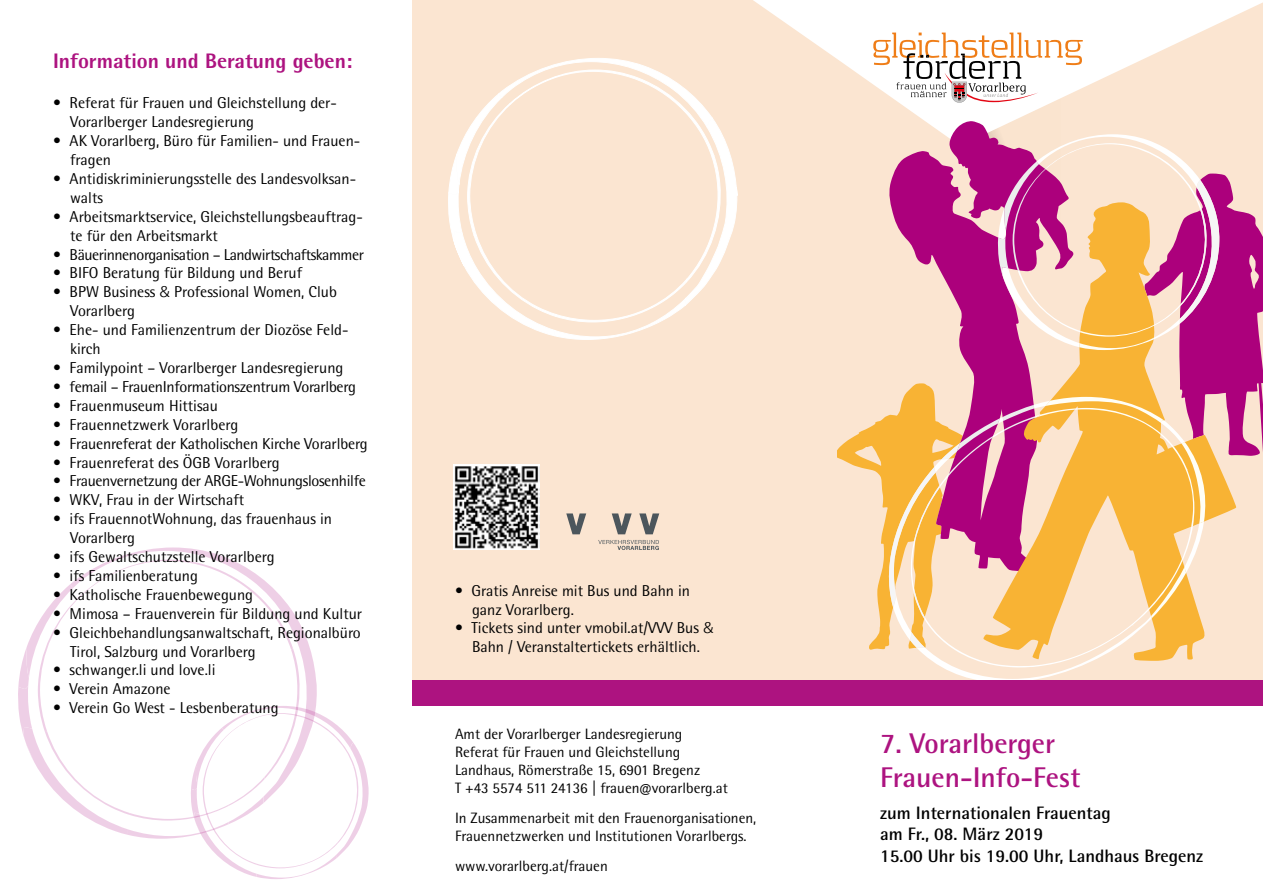
<style>
.page{position:relative;width:1263px;height:893px;background:#fff}
.page>*{position:absolute;margin:0;border:0;box-sizing:border-box;transform-origin:0 0}
.t1{font:700 28.5px/34.2px "Rotis Semi Sans Pro";color:#ad1380}
.t2{font:800 21px "Rotis Semi Sans Pro";color:#ad1380}
.t3{font:700 18px/21.6px "Rotis Semi Sans Pro";color:#000}
.t4{font:15.75px/18.9px "Rotis Semi Sans Pro";color:#000}
.t5{font:15.75px "Rotis Semi Sans Pro";letter-spacing:-.02em;color:#000}
.t6{font:15.75px "Rotis Semi Sans Pro";letter-spacing:-.03em;color:#000}
.t7{font:15px/18px "Rotis Semi Sans Pro";color:#000}
.s1{font-family:"Frutiger LT Com";font-weight:300}
</style>
<div class="page">
<div style="left:412px;top:0;width:851px;height:693px;background:#fbe5d1"></div>
<svg style="left:753px;top:0;width:510px;height:60px;fill:#fff"></svg>
<svg style="left:942px;top:650px;width:210px;height:30px"></svg>
<svg style="left:919px;top:650px;width:230px;height:17px"></svg>
<svg style="left:838px;top:33px;width:425px;height:617px"></svg>
<div style="left:412px;top:680px;width:851px;height:26px;background:#ad1380"></div>
<svg style="left:34px;top:547px;width:257px;height:288px"></svg>
<svg style="left:18px;top:584px;width:64px;height:178px"></svg>
<svg style="left:128px;top:609px;width:241px;height:270px"></svg>
<svg style="left:512px;top:58px;width:200px;height:278px"></svg>
<svg style="left:448px;top:84px;width:64px;height:234px"></svg>
<svg style="left:554px;top:117px;width:184px;height:223px"></svg>
<img style="left:454px;top:465px;width:85px;height:85px">
<svg style="left:566px;top:513px;width:20px;height:21px"></svg>
<svg style="left:612px;top:513px;width:20px;height:21px"></svg>
<svg style="left:639px;top:513px;width:20px;height:21px"></svg>
<svg style="left:598px;top:540px;width:61px;height:10px"></svg>
<h2 class="t2" style="left:53px;top:47px;width:301px">Information und Beratung geben:</h2>
<p class="t4" style="left:70px;top:94px;width:268px;text-indent:-17px">• Referat für Frauen und Gleichstellung der-<br>Vorarlberger Landesregierung</p>
<p class="t4" style="left:70px;top:131px;width:292px;text-indent:-17px">• AK Vorarlberg, Büro für Familien- und Frauen&shy;fragen</p>
<p class="t4" style="left:70px;top:169px;width:287px;text-indent:-17px">• Antidiskriminierungsstelle des Landesvolksan&shy;walts</p>
<p class="t4" style="left:70px;top:207px;width:294px;text-indent:-17px">• Arbeitsmarktservice, Gleichstellungsbeauftrag&shy;te für den Arbeitsmarkt</p>
<p class="t6" style="left:53px;top:245px;width:312px">• Bäuerinnenorganisation – Landwirtschaftskammer</p>
<p class="t4" style="left:53px;top:264px;width:250px">• BIFO Beratung für Bildung und Beruf</p>
<p class="t4" style="left:70px;top:283px;width:268px;text-indent:-17px">• BPW Business <span class="s1">&amp;</span> Professional Women, Club<br>Vorarlberg</p>
<p class="t4" style="left:70px;top:320px;width:280px;text-indent:-17px">• Ehe- und Familienzentrum der Diozöse Feld&shy;kirch</p>
<p class="t4" style="left:53px;top:358px;width:292px">• Familypoint – Vorarlberger Landesregierung</p>
<p class="t5" style="left:53px;top:377px;width:304px">• femail – FrauenInformationszentrum Vorarlberg</p>
<p class="t4" style="left:53px;top:396px;width:166px">• Frauenmuseum Hittisau</p>
<p class="t4" style="left:53px;top:415px;width:187px">• Frauennetzwerk Vorarlberg</p>
<p class="t4" style="left:53px;top:434px;width:316px">• Frauenreferat der Katholischen Kirche Vorarlberg</p>
<p class="t4" style="left:53px;top:453px;width:228px">• Frauenreferat des ÖGB Vorarlberg</p>
<p class="t5" style="left:53px;top:472px;width:314px">• Frauenvernetzung der ARGE-Wohnungslosenhilfe</p>
<p class="t4" style="left:53px;top:491px;width:193px">• WKV, Frau in der Wirtschaft</p>
<p class="t4" style="left:70px;top:509px;width:263px;text-indent:-17px">• ifs FrauennotWohnung, das frauenhaus in<br>Vorarlberg</p>
<p class="t4" style="left:53px;top:547px;width:223px">• ifs Gewaltschutzstelle Vorarlberg</p>
<p class="t4" style="left:53px;top:566px;width:146px">• ifs Familienberatung</p>
<p class="t4" style="left:53px;top:585px;width:201px">• Katholische Frauenbewegung</p>
<p class="t4" style="left:53px;top:604px;width:311px">• Mimosa – Frauenverein für Bildung und Kultur</p>
<p class="t4" style="left:70px;top:623px;width:292px;text-indent:-17px">• Gleichbehandlungsanwaltschaft, Regionalbüro<br>Tirol, Salzburg und Vorarlberg</p>
<p class="t4" style="left:53px;top:661px;width:164px">• schwanger.li und love.li</p>
<p class="t4" style="left:53px;top:680px;width:119px">• Verein Amazone</p>
<p class="t4" style="left:53px;top:698px;width:227px">• Verein Go West - Lesbenberatung</p>
<p class="t4" style="left:472px;top:581px;width:220px;text-indent:-17px">• Gratis Anreise mit Bus und Bahn in ganz Vorarlberg.</p>
<p class="t4" style="left:455px;top:619px;width:260px;text-align:center">• Tickets sind unter vmobil.at/VVV Bus <span class="s1">&amp;<br></span>Bahn / Veranstaltertickets erhältlich.</p>
<p class="t7" style="left:455px;top:725px;width:274px">Amt der Vorarlberger Landesregierung Referat für Frauen und Gleichstellung Landhaus, Römerstraße 15, 6901 Bregenz<br>T +43 5574 511 24136 | frauen@vorarlberg.at</p>
<p class="t7" style="left:455px;top:809px;width:303px">In Zusammenarbeit mit den Frauenorganisationen,<br>Frauennetzwerken und Institutionen Vorarlbergs.</p>
<p class="t7" style="left:455px;top:857px;width:154px">www.vorarlberg.at/frauen</p>
<h1 class="t1" style="left:880px;top:726px;width:202px">7. Vorarlberger<br>Frauen-Info-Fest</h1>
<p class="t3" style="left:880px;top:802px;width:324px">zum Internationalen Frauentag<br>am Fr., 08. März 2019<br>15.00 Uhr bis 19.00 Uhr, Landhaus Bregenz</p>
</div>
